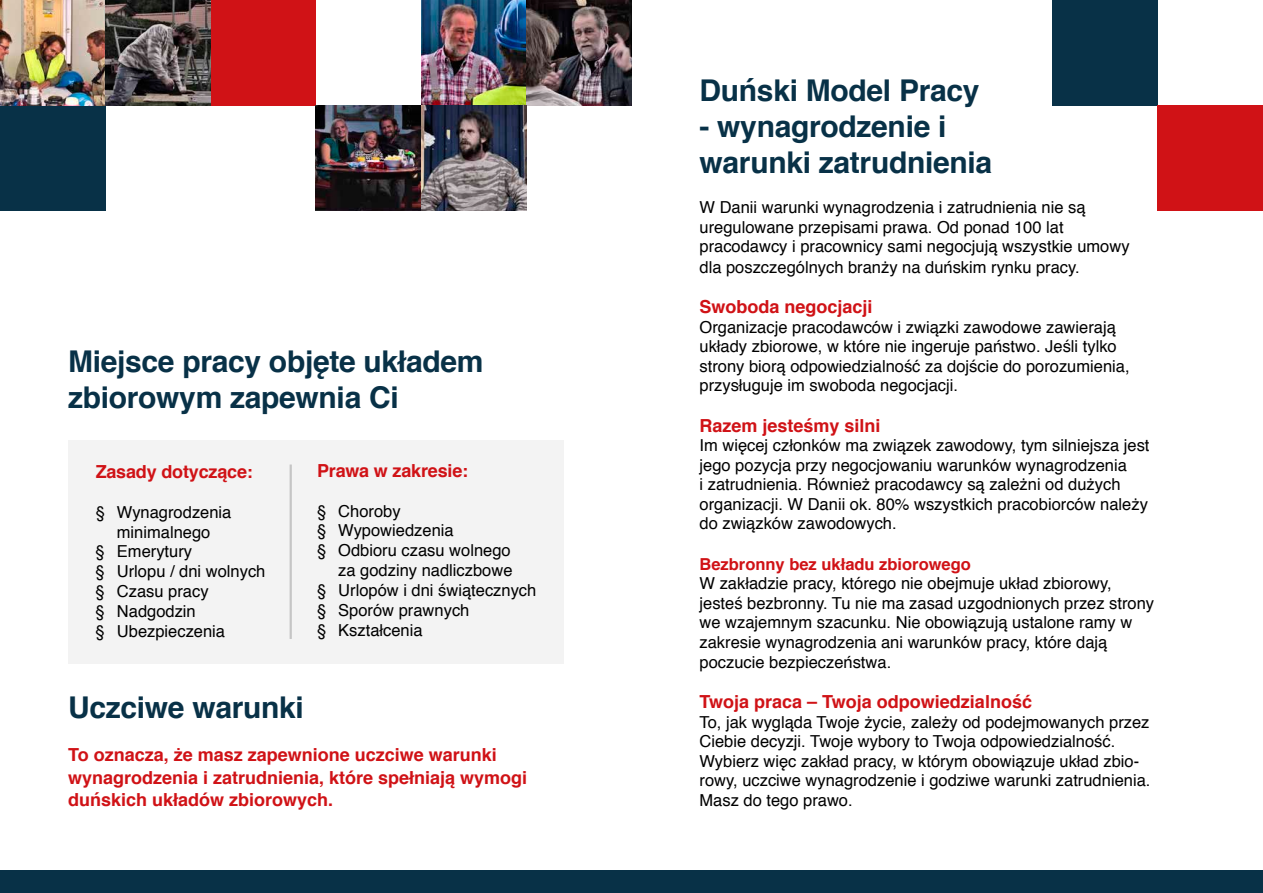
<style>
.page{position:relative;width:1263px;height:893px;background:#fff}
.page>*{position:absolute;margin:0;border:0;box-sizing:border-box;transform-origin:0 0}
.t1{font:700 30px/36px "Helvetica";letter-spacing:-.01em;color:#083147}
.t2{font:700 18px/22.5px "Helvetica";color:#d01216}
.t3{font:16.5px/19.5px "Helvetica";color:#000}
.t4{font:700 16.5px "Helvetica";color:#d01216}
</style>
<div class="page">
<div style="left:631px;top:870px;width:632px;height:23px;background:#083147"></div>
<div style="left:0;top:870px;width:631px;height:23px;background:#083147"></div>
<div style="left:1052px;top:0;width:106px;height:105px;background:#083147"></div>
<div style="left:1158px;top:105px;width:105px;height:105px;background:#d01216"></div>
<div style="left:68px;top:440px;width:495px;height:224px;background:#f3f3f3"></div>
<hr style="left:290px;top:464px;width:2px;height:175px;background:#c5c5c5">
<div style="left:0;top:105px;width:105px;height:105px;background:#083147"></div>
<div style="left:210px;top:0;width:106px;height:105px;background:#d01216"></div>
<img style="left:0;top:0;width:210px;height:105px">
<img style="left:421px;top:0;width:210px;height:105px">
<img style="left:316px;top:105px;width:210px;height:105px">
<h1 class="t1" style="left:68px;top:344px;width:417px">Miejsce pracy objęte układem zbiorowym zapewnia Ci</h1>
<p class="t2" style="left:96px;top:461px;width:159px">Zasady dotyczące:</p>
<p class="t3" style="left:96px;top:503px;width:137px">§ Wynagrodzenia</p>
<p class="t3" style="left:117px;top:523px;width:95px">minimalnego</p>
<p class="t3" style="left:96px;top:542px;width:98px">§ Emerytury</p>
<p class="t3" style="left:96px;top:562px;width:171px">§ Urlopu / dni wolnych</p>
<p class="t3" style="left:96px;top:582px;width:114px">§ Czasu pracy</p>
<p class="t3" style="left:96px;top:602px;width:102px">§ Nadgodzin</p>
<p class="t3" style="left:96px;top:622px;width:131px">§ Ubezpieczenia</p>
<p class="t2" style="left:317px;top:460px;width:153px">Prawa w zakresie:</p>
<p class="t3" style="left:317px;top:502px;width:85px">§ Choroby</p>
<p class="t3" style="left:317px;top:521px;width:138px">§ Wypowiedzenia</p>
<p class="t3" style="left:317px;top:541px;width:195px">§ Odbioru czasu wolnego</p>
<p class="t3" style="left:338px;top:561px;width:176px">za godziny nadliczbowe</p>
<p class="t3" style="left:317px;top:581px;width:221px">§ Urlopów i dni świątecznych</p>
<p class="t3" style="left:317px;top:601px;width:154px">§ Sporów prawnych</p>
<p class="t3" style="left:317px;top:620px;width:107px">§ Kształcenia</p>
<h1 class="t1" style="left:68px;top:689px;width:237px">Uczciwe warunki</h1>
<p class="t2" style="left:68px;top:744px;width:461px">To oznacza, że masz zapewnione uczciwe warunki wynagrodzenia i zatrudnienia, które spełniają wymogi duńskich układów zbiorowych.</p>
<h1 class="t1" style="left:699px;top:73px;width:281px">Duński Model Pracy</h1>
<h1 class="t1" style="left:699px;top:109px;width:294px">- wynagrodzenie i warunki zatrudnienia</h1>
<p class="t3" style="left:699px;top:198px;width:432px">W Danii warunki wynagrodzenia i zatrudnienia nie są uregulowane przepisami prawa. Od ponad 100 lat pracodawcy i pracownicy sami negocjują wszystkie umowy dla poszczególnych branży na duńskim rynku pracy.</p>
<p class="t2" style="left:699px;top:296px;width:175px">Swoboda negocjacji</p>
<p class="t3" style="left:699px;top:317px;width:432px">Organizacje pracodawców i związki zawodowe zawierają układy zbiorowe, w które nie ingeruje państwo. Jeśli tylko strony biorą odpowiedzialność za dojście do porozumienia, przysługuje im swoboda negocjacji.</p>
<p class="t2" style="left:699px;top:414px;width:183px">Razem jesteśmy silni</p>
<p class="t3" style="left:699px;top:436px;width:451px">Im więcej członków ma związek zawodowy, tym silniejsza jest jego pozycja przy negocjowaniu warunków wynagrodzenia<br>i zatrudnienia. Również pracodawcy są zależni od dużych organizacji. W Danii ok. 80% wszystkich pracobiorców należy do związków zawodowych.</p>
<p class="t4" style="left:699px;top:550px;width:273px">Bezbronny bez układu zbiorowego</p>
<p class="t3" style="left:699px;top:574px;width:456px">W zakładzie pracy, którego nie obejmuje układ zbiorowy, jesteś bezbronny. Tu nie ma zasad uzgodnionych przez strony we wzajemnym szacunku. Nie obowiązują ustalone ramy w zakresie wynagrodzenia ani warunków pracy, które dają poczucie bezpieczeństwa.</p>
<p class="t2" style="left:699px;top:691px;width:334px">Twoja praca – Twoja odpowiedzialność</p>
<p class="t3" style="left:699px;top:713px;width:452px">To, jak wygląda Twoje życie, zależy od podejmowanych przez Ciebie decyzji. Twoje wybory to Twoja odpowiedzialność.<br>Wybierz więc zakład pracy, w którym obowiązuje układ zbio&shy;rowy, uczciwe wynagrodzenie i godziwe warunki zatrudnienia.<br>Masz do tego prawo.</p>
</div>
